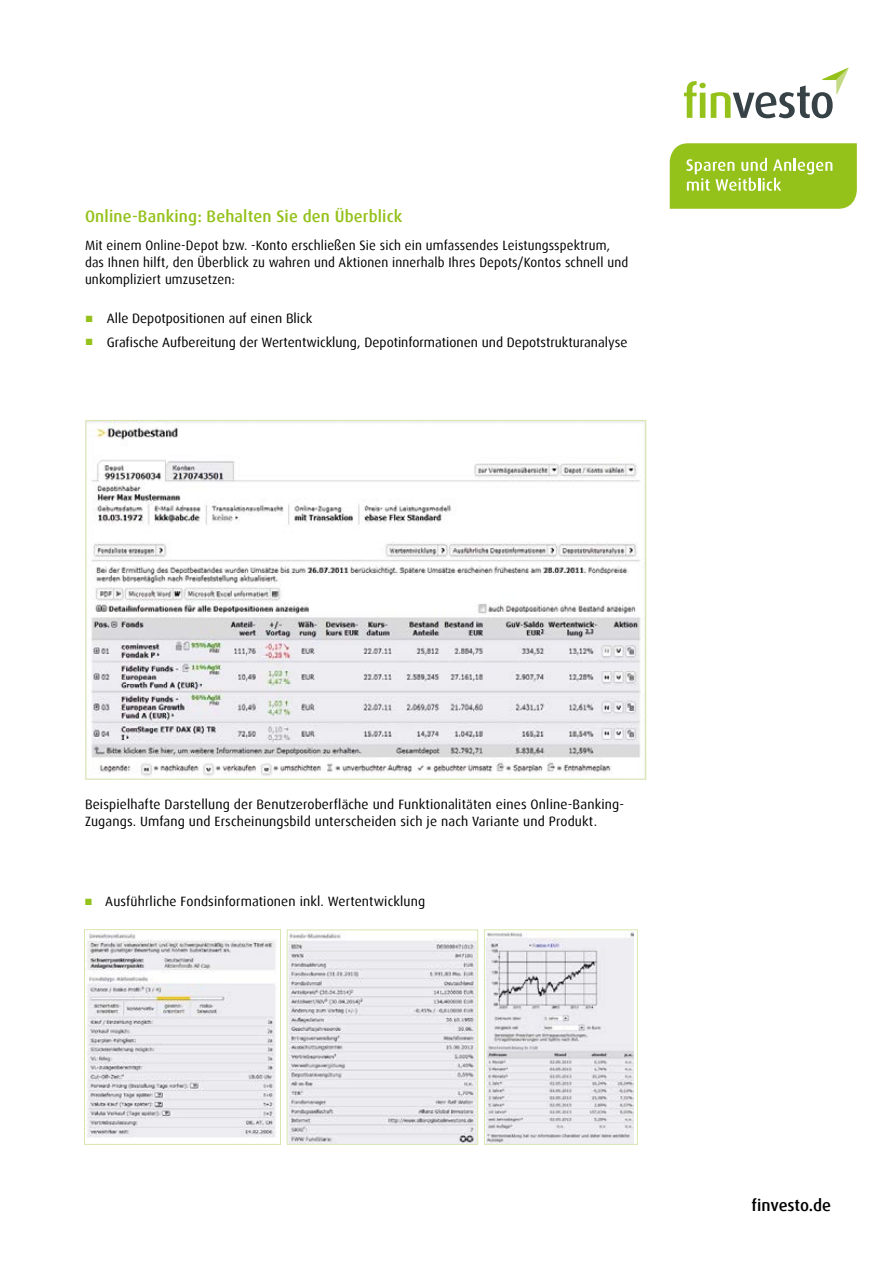
<style>
.page{position:relative;width:893px;height:1263px;background:#fff}
.page>*{position:absolute;margin:0;border:0;box-sizing:border-box;transform-origin:0 0}
.t1{font:500 16.5px "Dax";letter-spacing:.01em;color:#94c11a}
.t2{font:500 16.5px "Dax";color:#000}
.t3{font:13.5px/17.2px "Dax";letter-spacing:.01em;color:#000}
.t4{font:13.5px/17.2px "Dax";letter-spacing:.01em;color:#000;scale:.96 1}
.t5{font:13.5px/23.1px "Arial";color:#94c11a}
</style>
<div class="page">
<img style="left:87px;top:422px;width:557px;height:354px">
<img style="left:86px;top:933px;width:190px;height:205px">
<div style="left:84px;top:929px;width:197px;height:216px;border:1px solid #d8e6b0"></div>
<img style="left:486px;top:932px;width:148px;height:211px">
<div style="left:484px;top:929px;width:154px;height:216px;border:1px solid #d8e6b0"></div>
<img style="left:289px;top:933px;width:187px;height:210px">
<div style="left:287px;top:929px;width:191px;height:216px;border:1px solid #d8e6b0"></div>
<svg style="left:684px;top:68px;width:165px;height:50px"></svg>
<svg style="left:670px;top:143px;width:187px;height:66px"></svg>
<p class="t1" style="left:85px;top:207px;width:319px">Online-Banking: Behalten Sie den Überblick</p>
<p class="t4" style="left:85px;top:237px;width:567px">Mit einem Online-Depot bzw. -Konto erschließen Sie sich ein umfassendes Leistungsspektrum, das Ihnen hilft, den Überblick zu wahren und Aktionen innerhalb Ihres Depots/Kontos schnell und unkompliziert umzusetzen:</p>
<p class="t5" style="left:85px;top:306px;width:10px">■ ■</p>
<p class="t3" style="left:107px;top:307px;width:522px;line-height:24px">Alle Depotpositionen auf einen Blick<br>Grafische Aufbereitung der Wertentwicklung, Depotinformationen und Depotstrukturanalyse</p>
<p class="t3" style="left:85px;top:796px;width:541px">Beispielhafte Darstellung der Benutzeroberfläche und Funktionalitäten eines Online-Banking-<br>Zugangs. Umfang und Erscheinungsbild unterscheiden sich je nach Variante und Produkt.</p>
<p class="t5" style="left:85px;top:889px;width:10px">■</p>
<p class="t3" style="left:105px;top:892px;width:321px">Ausführliche Fondsinformationen inkl. Wertentwicklung</p>
<p class="t2" style="left:752px;top:1195px;width:81px">finvesto.de</p>
</div>
